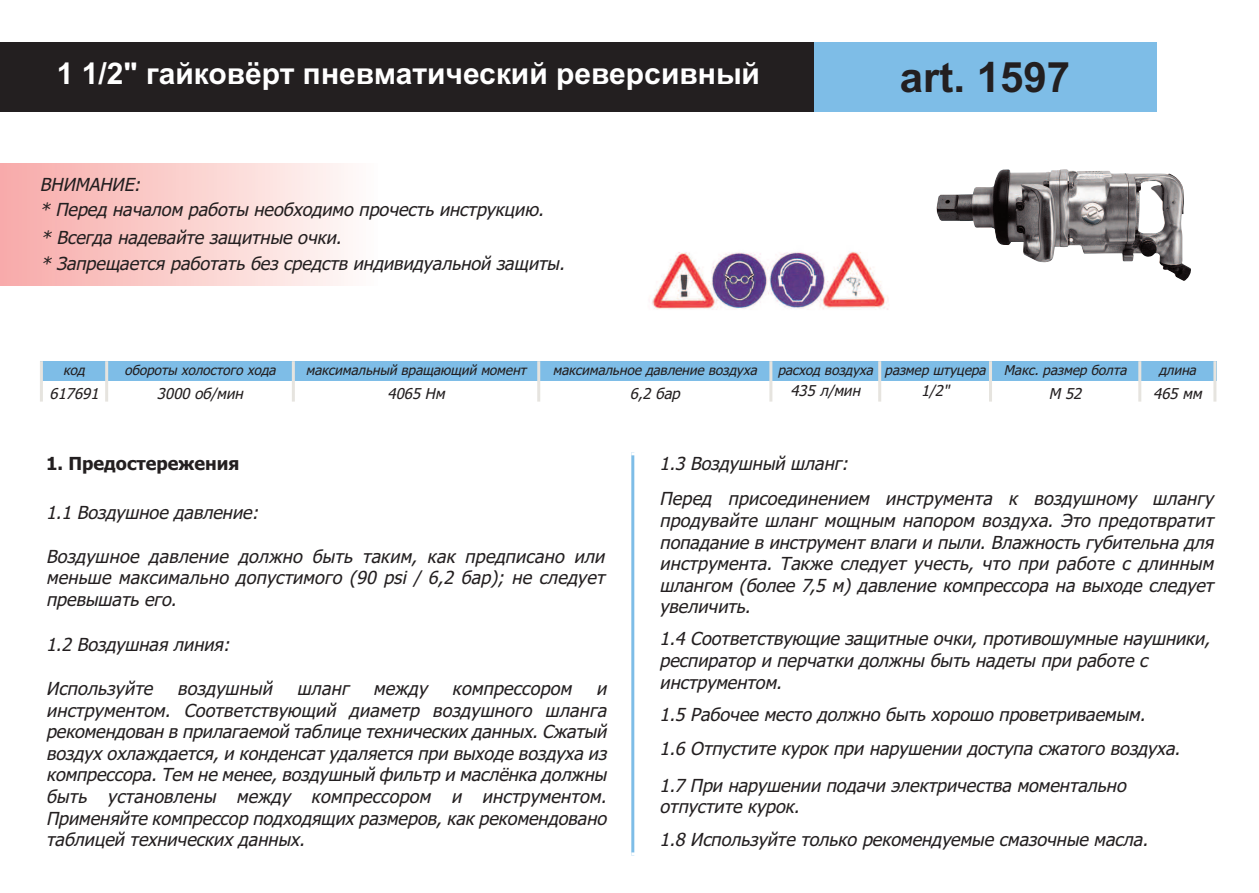
<style>
.page{position:relative;width:1259px;height:893px;background:#fff}
.page>*{position:absolute;margin:0;border:0;box-sizing:border-box;transform-origin:0 0}
.t1{font:700 42px "Arial";color:#231f20}
.t2{font:700 30px "Arial";color:#fff}
.t3{font:italic 18px/21.6px "Tahoma";color:#231f20}
.t4{font:700 18px "Tahoma";color:#231f20}
.t5{font:italic 15px "Tahoma";color:#231f20}
.t6{font:italic 13.5px "Tahoma";color:#231f20}
</style>
<div class="page">
<div style="left:0;top:163px;width:378px;height:122px;background:linear-gradient(to right,#f8a9a7,#fefcfa)"></div>
<div style="left:0;top:43px;width:813px;height:69px;background:#231f20"></div>
<img style="left:652px;top:251px;width:237px;height:59px">
<hr style="left:631px;top:452px;width:3px;height:403px;background:#7ebde7">
<hr style="left:631px;top:452px;width:19px;height:3px;background:#fff">
<hr style="left:631px;top:852px;width:19px;height:3px;background:#fff">
<img style="left:936px;top:169px;width:255px;height:112px">
<div style="left:813px;top:43px;width:343px;height:69px;background:#7ebde7"></div>
<div style="left:40px;top:361px;width:1176px;height:22px;background:#7ebde7"></div>
<div style="left:40px;top:381px;width:67px;height:21px;background:#fff"></div>
<div style="left:107px;top:381px;width:186px;height:21px;background:#fff"></div>
<div style="left:293px;top:381px;width:246px;height:21px;background:#fff"></div>
<div style="left:539px;top:381px;width:232px;height:21px;background:#fff"></div>
<div style="left:771px;top:381px;width:108px;height:21px;background:#fff"></div>
<div style="left:879px;top:381px;width:111px;height:21px;background:#fff"></div>
<div style="left:990px;top:381px;width:149px;height:21px;background:#fff"></div>
<div style="left:1139px;top:381px;width:77px;height:21px;background:#fff"></div>
<hr style="left:40px;top:361px;width:3px;height:41px;background:#e6e4df">
<hr style="left:105px;top:361px;width:3px;height:41px;background:#e6e4df">
<hr style="left:292px;top:361px;width:3px;height:41px;background:#e6e4df">
<hr style="left:537px;top:361px;width:3px;height:41px;background:#e6e4df">
<hr style="left:769px;top:361px;width:3px;height:41px;background:#e6e4df">
<hr style="left:878px;top:361px;width:3px;height:41px;background:#e6e4df">
<hr style="left:989px;top:361px;width:3px;height:41px;background:#e6e4df">
<hr style="left:1138px;top:361px;width:3px;height:41px;background:#e6e4df">
<hr style="left:1213px;top:361px;width:3px;height:41px;background:#e6e4df">
<h2 class="t2" style="left:57px;top:56px;width:704px">1 1/2" гайковёрт пневматический реверсивный</h2>
<h1 class="t1" style="left:899px;top:53px;width:172px">art. 1597</h1>
<p class="t3" style="left:40px;top:171px;width:510px;line-height:25.8px">ВНИМАНИЕ:<br>* Перед началом работы необходимо прочесть инструкцию.</p>
<p class="t3" style="left:41px;top:225px;width:530px;line-height:26.1px">* Всегда надевайте защитные очки.<br>* Запрещается работать без средств индивидуальной защиты.</p>
<p class="t6" style="left:63px;top:362px;width:27px">код</p>
<p class="t6" style="left:124px;top:362px;width:156px">обороты холостого хода</p>
<p class="t6" style="left:306px;top:362px;width:225px">максимальный вращающий момент</p>
<p class="t6" style="left:553px;top:362px;width:209px">максимальное давление воздуха</p>
<p class="t6" style="left:777px;top:362px;width:354px">расход воздуха размер штуцера Макс. размер болта</p>
<p class="t6" style="left:1158px;top:362px;width:42px">длина</p>
<p class="t5" style="left:49px;top:385px;width:55px">617691</p>
<p class="t5" style="left:157px;top:385px;width:91px">3000 об/мин</p>
<p class="t5" style="left:387px;top:385px;width:63px">4065 Нм</p>
<p class="t5" style="left:630px;top:385px;width:55px">6,2 бар</p>
<p class="t5" style="left:790px;top:382px;width:75px">435 л/мин</p>
<p class="t5" style="left:921px;top:382px;width:34px">1/2"</p>
<p class="t5" style="left:1049px;top:385px;width:38px">M 52</p>
<p class="t5" style="left:1153px;top:385px;width:54px">465 мм</p>
<p class="t4" style="left:46px;top:453px;width:195px">1. Предостережения</p>
<p class="t3" style="left:46px;top:502px;width:218px">1.1 Воздушное давление:</p>
<p class="t3" style="left:46px;top:546px;width:564px;text-align:justify">Воздушное давление должно быть таким, как предписано или меньше максимально допустимого (90 psi / 6,2 бар); не следует превышать его.</p>
<p class="t3" style="left:46px;top:634px;width:190px">1.2 Воздушная линия:</p>
<p class="t3" style="left:46px;top:678px;width:382px">Используйте воздушный шланг между</p>
<p class="t3" style="left:46px;top:678px;width:566px;text-align:justify;text-indent:406px">компрессором и инструментом. Соответствующий диаметр воздушного шланга рекомендован в прилагаемой таблице технических данных. Сжатый воздух охлаждается, и конденсат удаляется при выходе воздуха из компрессора. Тем не менее, воздушный фильтр и маслёнка должны быть установлены между компрессором и инструментом.<br>Применяйте компрессор подходящих размеров, как рекомендовано таблицей технических данных.</p>
<p class="t3" style="left:659px;top:446px;width:555px;line-height:35.4px">1.3 Воздушный шланг:<br>Перед присоединением инструмента к воздушному шлангу</p>
<p class="t3" style="left:659px;top:510px;width:560px;text-align:justify">продувайте шланг мощным напором воздуха. Это предотвратит попадание в инструмент влаги и пыли. Влажность губительна для инструмента. Также следует учесть, что при работе с длинным шлангом (более 7,5 м) давление компрессора на выходе следует увеличить.</p>
<p class="t3" style="left:659px;top:628px;width:556px">1.4 Соответствующие защитные очки, противошумные наушники, респиратор и перчатки должны быть надеты при работе с инструментом.</p>
<p class="t3" style="left:659px;top:696px;width:527px;line-height:35.7px">1.5 Рабочее место должно быть хорошо проветриваемым.<br>1.6 Отпустите курок при нарушении доступа сжатого воздуха.<br>1.7 При нарушении подачи электричества моментально</p>
<p class="t3" style="left:659px;top:791px;width:494px;line-height:32.4px">отпустите курок.<br>1.8 Используйте только рекомендуемые смазочные масла.</p>
</div>
